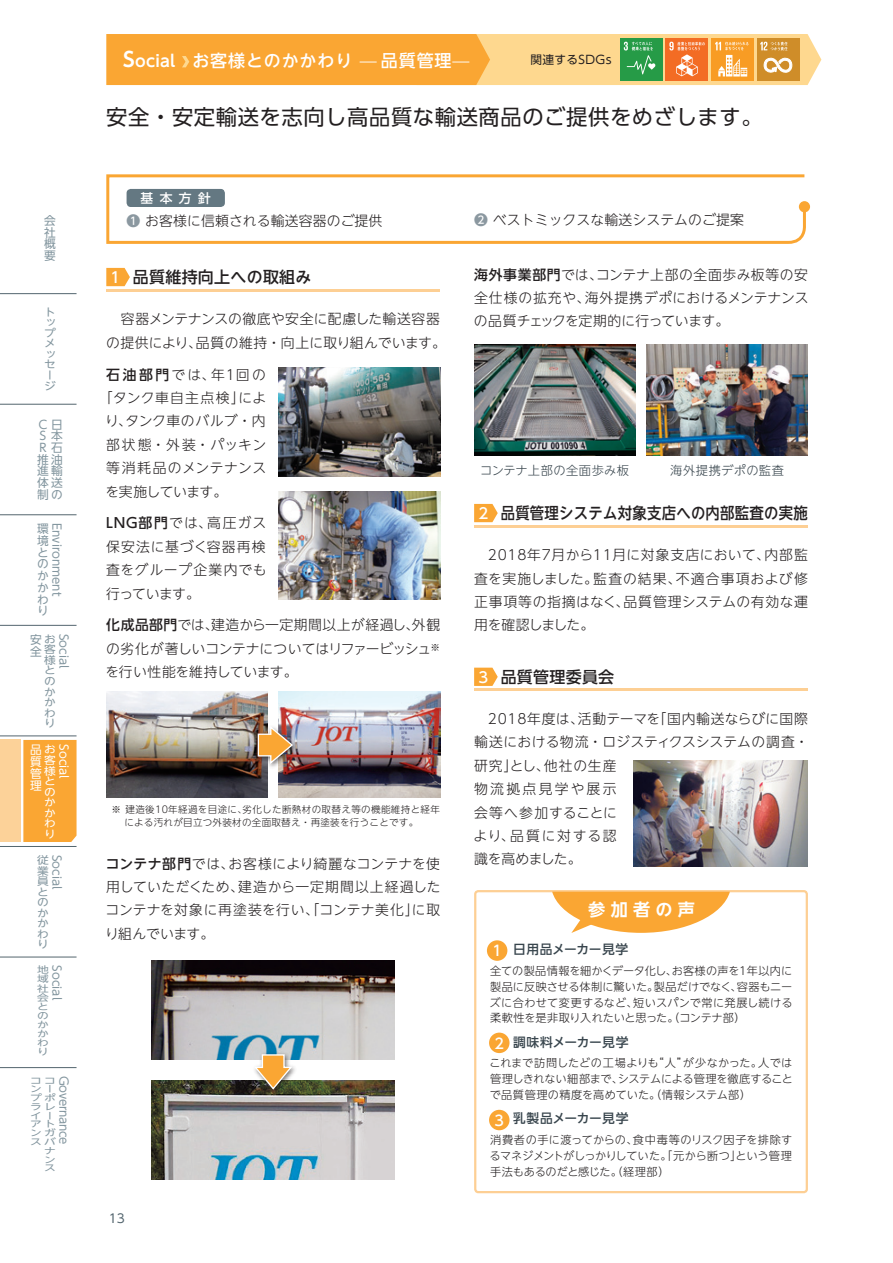
<style>
.page{position:relative;width:893px;height:1263px;background:#fff}
.page>*{position:absolute;margin:0;border:0;box-sizing:border-box;transform-origin:0 0}
.t1{font:21.3px "UD Shin Go Pro";letter-spacing:.03em;color:#231f20}
.t2{font:700 17.1px "UD Shin Go NT Pro De";letter-spacing:.305em;color:#fff}
.t3{font:500 16.95px "UD Shin Go NT Pro";letter-spacing:.05em;color:#fff}
.t4{font:500 15.9px "UD Shin Go NT Pro";letter-spacing:.02em;color:#231f20;scale:.9 1}
.t5{font:500 15.9px "UD Shin Go NT Pro";letter-spacing:.02em;color:#231f20}
.t6{font:500 14.4px "UD Shin Go NT Pro";color:#fff}
.t7{font:300 13.8px/23.4px "UD Shin Go NT Pro";letter-spacing:.02em;color:#231f20;text-align:justify}
.t8{font:300 13.8px/23.4px "UD Shin Go NT Pro";letter-spacing:.045em;color:#231f20}
.t9{font:300 13.8px "UD Shin Go NT Pro";letter-spacing:.065em;color:#231f20}
.t10{font:300 13.8px "UD Shin Go NT Pro";letter-spacing:.085em;color:#231f20}
.t11{font:300 13.8px "UD Shin Go NT Pro";letter-spacing:.04em;color:#231f20}
.t12{font:300 13.8px "UD Shin Go NT Pro";letter-spacing:-.035em;color:#231f20}
.t13{font:500 12.75px "UD Shin Go NT Pro";color:#38454d}
.t14{font:500 12.75px "UD Shin Go NT Pro";color:#fff}
.t15{font:300 12.15px "UD Shin Go NT Pro";letter-spacing:.035em;color:#38454d}
.t16{font:12.15px "UD Shin Go NT Pro";color:#53656e}
.t17{font:11.7px/11.7px "UD Shin Go NT Pro";color:#83969f;text-align:justify}
.t18{font:11.7px "UD Shin Go NT Pro";letter-spacing:-.02em;color:#83969f}
.t19{font:11.7px/11.7px "UD Shin Go NT Pro";color:#fff;text-align:justify}
.t20{font:11.7px "UD Shin Go Pro";letter-spacing:.03em;color:#231f20}
.t21{font:300 11.1px/15.9px "UD Shin Go NT Pro";letter-spacing:-.01em;color:#231f20;text-align:justify}
.t22{font:10.5px/10.5px "UD Shin Go NT Pro";color:#83969f;text-align:justify;scale:1.11 1}
.t23{font:10.5px/10.5px "UD Shin Go NT Pro";color:#fff;text-align:justify;scale:1.11 1}
.t24{font:300 9.6px/13.8px "UD Shin Go NT Pro";letter-spacing:.025em;color:#231f20}
.t25{font:9.15px/9.1px "UD Shin Go NT Pro";color:#83969f;scale:1.28 1}
.t26{font:8.7px "UD Shin Go NT Pro";color:#83969f;scale:1.33 1}
.s1{font-family:"UD Shin Go NT Pro De";font-weight:700;font-size:20.25px}
.s2{font-family:"UD Shin Go NT Pro De";font-weight:700;font-size:15.9px}
.s3{font-weight:300}
.s4{font-weight:500;color:#8b98a0}
.s5{font-size:14.85px;color:#fff}
.s6{font-weight:500}
</style>
<div class="page">
<hr style="left:0;top:293px;width:77px;height:1px;background:#53656e">
<hr style="left:0;top:404px;width:77px;height:1px;background:#53656e">
<hr style="left:0;top:514px;width:77px;height:1px;background:#53656e">
<hr style="left:0;top:625px;width:77px;height:1px;background:#53656e">
<hr style="left:0;top:736px;width:77px;height:1px;background:#53656e">
<hr style="left:0;top:846px;width:77px;height:1px;background:#53656e">
<hr style="left:0;top:957px;width:77px;height:1px;background:#53656e">
<hr style="left:0;top:1067px;width:77px;height:1px;background:#53656e">
<svg style="left:106px;top:174px;width:702px;height:70px"></svg>
<div style="left:799px;top:201px;width:11px;height:11px;background:#faa633;border-radius:50%"></div>
<hr style="left:106px;top:289px;width:334px;height:2px;background:#fdcf94">
<svg style="left:106px;top:268px;width:24px;height:18px"></svg>
<hr style="left:474px;top:525px;width:334px;height:2px;background:#fdcf94">
<svg style="left:474px;top:504px;width:24px;height:18px"></svg>
<hr style="left:474px;top:689px;width:334px;height:2px;background:#fdcf94">
<svg style="left:474px;top:668px;width:24px;height:18px"></svg>
<div style="left:474px;top:890px;width:334px;height:303px;border:2px solid #fdcf94;border-radius:3px"></div>
<svg style="left:552px;top:892px;width:178px;height:41px"></svg>
<div style="left:487px;top:940px;width:20px;height:21px;background:#faa633;border-radius:50%"></div>
<div style="left:489px;top:1032px;width:20px;height:21px;background:#faa633;border-radius:50%"></div>
<div style="left:489px;top:1110px;width:20px;height:20px;background:#faa633;border-radius:50%"></div>
<img style="left:474px;top:345px;width:162px;height:110px">
<img style="left:646px;top:345px;width:162px;height:110px">
<img style="left:279px;top:368px;width:161px;height:108px">
<img style="left:279px;top:491px;width:161px;height:109px">
<img style="left:106px;top:691px;width:161px;height:106px">
<img style="left:279px;top:691px;width:161px;height:106px">
<div style="left:254px;top:724px;width:45px;height:46px;background:#231f20;opacity:.6"></div>
<svg style="left:257px;top:725px;width:37px;height:41px;background:#c19164"></svg>
<img style="left:634px;top:760px;width:174px;height:106px">
<img style="left:152px;top:961px;width:243px;height:98px">
<img style="left:152px;top:1081px;width:243px;height:99px">
<div style="left:252px;top:1051px;width:46px;height:44px;background:#231f20;opacity:.6"></div>
<svg style="left:253px;top:1053px;width:40px;height:38px;background:#c0a374"></svg>
<svg style="left:106px;top:34px;width:715px;height:51px;background:#efb152"></svg>
<div style="left:127px;top:189px;width:98px;height:18px;background:#647882;border-radius:4px"></div>
<div style="left:0;top:740px;width:21px;height:102px;background:#fcd299"></div>
<div style="left:23px;top:740px;width:54px;height:102px;background:#faa633"></div>
<p class="t17" style="left:44px;top:214px;width:13px">会社概要</p>
<p class="t22" style="left:44px;top:306px;width:12px;text-align:left">トップメッセージ</p>
<p class="t17" style="left:37px;top:418px;width:27px">Ｃ日Ｓ本Ｒ石推油進輸体送制の</p>
<p class="t17" style="left:37px;top:523px;width:13px">環境とのかかわり</p>
<p class="t17" style="left:63px;top:523px;width:75px;rotate:90deg">Environment</p>
<p class="t17" style="left:30px;top:633px;width:13px">安全</p>
<p class="t22" style="left:44px;top:633px;width:12px">お客様とのかかわり</p>
<p class="t17" style="left:70px;top:634px;width:36px;rotate:90deg">Social</p>
<p class="t19" style="left:30px;top:744px;width:13px">品質管理</p>
<p class="t23" style="left:44px;top:744px;width:12px">お客様とのかかわり</p>
<p class="t19" style="left:70px;top:744px;width:36px;rotate:90deg">Social</p>
<p class="t22" style="left:37px;top:854px;width:12px">従業員とのかかわり</p>
<p class="t17" style="left:63px;top:855px;width:36px;rotate:90deg">Social</p>
<p class="t25" style="left:37px;top:965px;width:10px">地域社会とのかかわり</p>
<p class="t17" style="left:63px;top:965px;width:36px;rotate:90deg">Social</p>
<p class="t26" style="left:30px;top:1073px;width:19px">ココ</p>
<p class="t26" style="left:30px;top:1082px;width:17px">ンー</p>
<p class="t26" style="left:30px;top:1091px;width:20px">プポ</p>
<p class="t26" style="left:30px;top:1099px;width:20px">ラレ</p>
<p class="t26" style="left:30px;top:1108px;width:17px">イー</p>
<p class="t26" style="left:30px;top:1117px;width:19px">アト</p>
<p class="t26" style="left:30px;top:1126px;width:21px">ンガ</p>
<p class="t26" style="left:30px;top:1135px;width:21px">スバ</p>
<p class="t26" style="left:44px;top:1143px;width:10px">ナ</p>
<p class="t26" style="left:44px;top:1152px;width:10px">ン</p>
<p class="t26" style="left:44px;top:1161px;width:10px">ス</p>
<p class="t18" style="left:73px;top:1076px;width:70px;rotate:90deg">Governance</p>
<p class="t3" style="left:123px;top:47px;width:348px"><span class="s1">S</span><span class="s2">ocial</span> お客様とのかかわり <span class="s3">—</span> 品質管理<span class="s3">—</span></p>
<p class="t20" style="left:530px;top:50px;width:83px">関連するSDGs</p>
<h1 class="t1" style="left:106px;top:100px;width:658px">安全・安定輸送を志向し高品質な輸送商品のご提供をめざします。</h1>
<p class="t14" style="left:141px;top:188px;width:72px">基本方針</p>
<p class="t7" style="left:127px;top:209px;width:257px"><span class="s4">❶</span> お客様に信頼される輸送容器のご提供</p>
<p class="t7" style="left:474px;top:208px;width:271px"><span class="s4">❷</span> ベストミックスな輸送システムのご提案</p>
<p class="t5" style="left:111px;top:264px;width:202px"><span class="s5">1</span> 品質維持向上への取組み</p>
<p class="t7" style="left:474px;top:262px;width:336px"><span class="s6">海外事業部門</span>では、コンテナ上部の全面歩み板等の安全仕様の拡充や、海外提携デポにおけるメンテナンスの品質チェックを定期的に行っています。</p>
<p class="t7" style="left:106px;top:307px;width:341px">　容器メンテナンスの徹底や安全に配慮した輸送容器の提供により、品質の維持・向上に取り組んでいます。</p>
<p class="t7" style="left:106px;top:362px;width:161px"><span class="s6">石油部門</span>では、年1回の</p>
<p class="t9" style="left:99px;top:387px;width:169px">「タンク車自主点検」によ</p>
<p class="t7" style="left:105px;top:409px;width:162px">り、タンク車のバルブ・内</p>
<p class="t10" style="left:106px;top:433px;width:162px">部状態・外装・パッキン</p>
<p class="t11" style="left:106px;top:457px;width:162px">等消耗品のメンテナンス</p>
<p class="t12" style="left:105px;top:480px;width:124px">を実施しています。</p>
<p class="t7" style="left:106px;top:511px;width:162px"><span class="s6">LNG部門</span>では、高圧ガス保安法に基づく容器再検査をグループ企業内でも行っています。</p>
<p class="t7" style="left:105px;top:613px;width:336px"><span class="s6">化成品部門</span>では、建造から一定期間以上が経過し、外観の劣化が著しいコンテナについてはリファービッシュ<sup>※</sup>を行い性能を維持しています。</p>
<p class="t15" style="left:480px;top:460px;width:150px">コンテナ上部の全面歩み板</p>
<p class="t15" style="left:670px;top:460px;width:115px">海外提携デポの監査</p>
<p class="t4" style="left:478px;top:500px;width:368px"><span class="s5">2</span> 品質管理システム対象支店への内部監査の実施</p>
<p class="t7" style="left:474px;top:543px;width:335px;text-indent:14px">2018年7月から11月に対象支店において、内部監査を実施しました。監査の結果、不適合事項および修正事項等の指摘はなく、品質管理システムの有効な運用を確認しました。</p>
<p class="t5" style="left:478px;top:664px;width:137px"><span class="s5">3</span> 品質管理委員会</p>
<p class="t24" style="left:124px;top:802px;width:317px;text-indent:-13px">※ 建造後10年経過を目途に、劣化した断熱材の取替え等の機能維持と経年による汚れが目立つ外装材の全面取替え・再塗装を行うことです。</p>
<p class="t7" style="left:105px;top:851px;width:337px"><span class="s6">コンテナ部門</span>では、お客様により綺麗なコンテナを使用していただくため、建造から一定期間以上経過したコンテナを対象に再塗装を行い、「コンテナ美化」に取り組んでいます。</p>
<p class="t16" style="left:109px;top:1208px;width:18px">13</p>
<p class="t8" style="left:474px;top:706px;width:337px;text-indent:14px">2018年度は、活動テーマを「国内輸送ならびに国際輸送における物流・ロジスティクスシステムの調査・研究」とし、他社の生産<br>物流拠点見学や展示<br>会等へ参加することに<br>より、品質に対する認<br>識を高めました。</p>
<p class="t2" style="left:588px;top:895px;width:108px">参加者の声</p>
<p class="t13" style="left:490px;top:939px;width:140px">　 日用品メーカー見学</p>
<p class="t21" style="left:490px;top:962px;width:304px">全ての製品情報を細かくデータ化し、お客様の声を1年以内に製品に反映させる体制に驚いた。製品だけでなく、容器もニーズに合わせて変更するなど、短いスパンで常に発展し続ける柔軟性を是非取り入れたいと思った。（コンテナ部）</p>
<p class="t13" style="left:490px;top:1032px;width:140px">　 調味料メーカー見学</p>
<p class="t21" style="left:489px;top:1054px;width:305px">これまで訪問したどの工場よりも“人”が少なかった。人では管理しきれない細部まで、システムによる管理を徹底することで品質管理の精度を高めていた。（情報システム部）</p>
<p class="t13" style="left:490px;top:1108px;width:140px">　 乳製品メーカー見学</p>
<p class="t21" style="left:489px;top:1131px;width:304px">消費者の手に渡ってからの、食中毒等のリスク因子を排除するマネジメントがしっかりしていた。「元から断つ」という管理手法もあるのだと感じた。（経理部）</p>
<p class="t6" style="left:492px;top:939px;width:11px">1</p>
<p class="t6" style="left:494px;top:1031px;width:11px">2</p>
<p class="t6" style="left:494px;top:1109px;width:11px">3</p>
</div>
